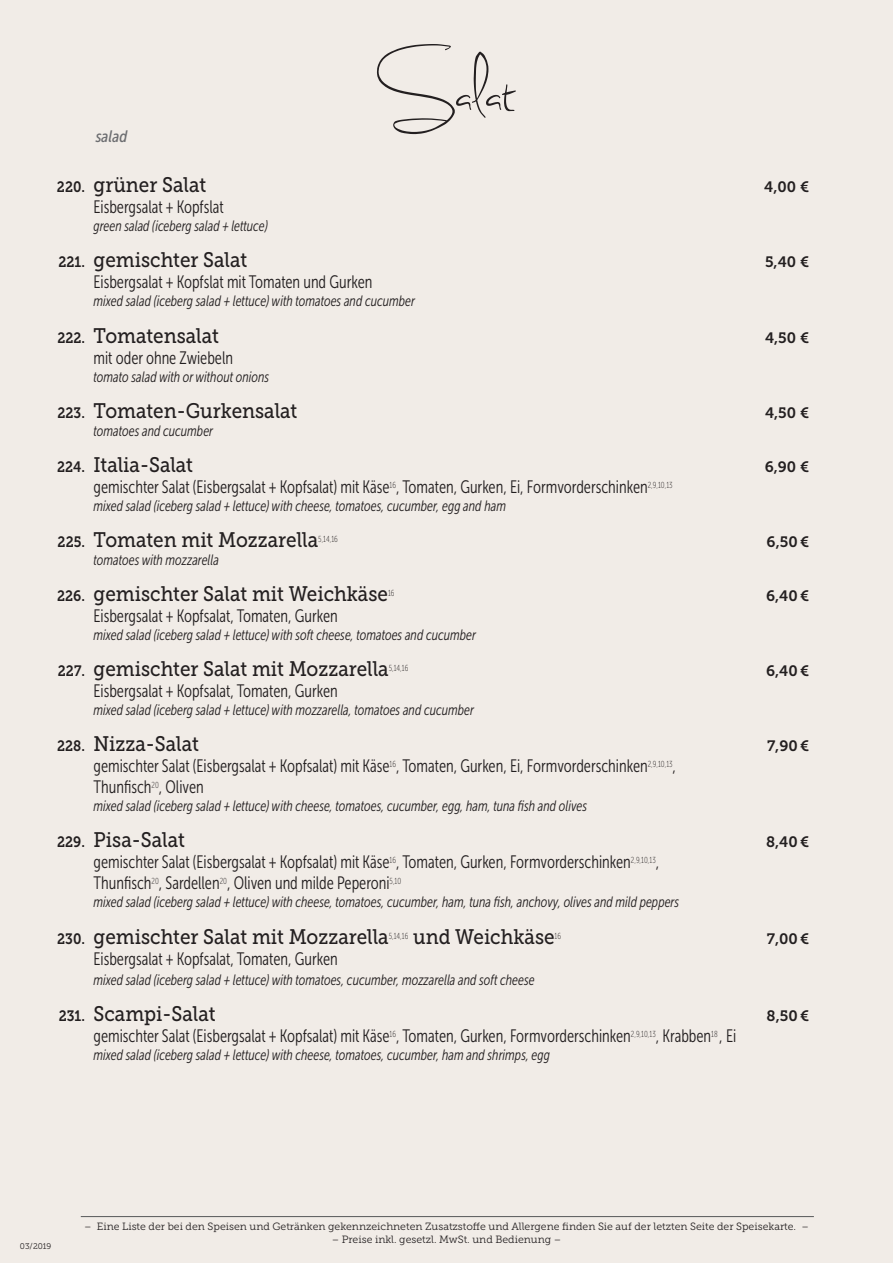
<style>
.page{position:relative;width:893px;height:1263px;background:#f1ece7}
.page>*{position:absolute;margin:0;border:0;box-sizing:border-box;transform-origin:0 0}
.t1{font:76.5px "Sweetly Broken";color:#231f20}
.t2{font:21px "Museo Slab 500";color:#231f20;scale:.9 1}
.t3{font:18px/21px "Museo Sans Cond 300";color:#231f20;scale:.9 1}
.t4{font:italic 16.5px "Museo Sans Cond 500";color:#6c6d70}
.t5{font:italic 15px "Museo Sans Cond 300";color:#231f20;scale:.9 1}
.t6{font:15px "Museo Slab 700";color:#231f20}
.t7{font:10.5px "Museo Slab 300";color:#231f20}
.t8{font:8.7px "Museo Sans Cond 100";color:#231f20;scale:.9 1}
.t9{font:8.25px "Museo Slab 300";color:#231f20}
.s1{font-family:"Museo Slab 700";font-size:15px}
</style>
<div class="page">
<hr style="left:81px;top:1216px;width:733px;height:1px;background:#57585a">
<p class="t4" style="left:96px;top:127px;width:33px">salad</p>
<h1 class="t1" style="left:376px;top:37px;width:142px">Salat</h1>
<h2 class="t2" style="left:57px;top:173px;width:167px"><span class="s1">220.</span> grüner Salat</h2>
<p class="t6" style="left:764px;top:179px;width:46px">4,00 €</p>
<p class="t3" style="left:94px;top:197px;width:146px">Eisbergsalat + Kopfslat</p>
<p class="t5" style="left:94px;top:218px;width:195px">green salad (iceberg salad + lettuce)</p>
<h2 class="t2" style="left:59px;top:248px;width:211px"><span class="s1">221.</span> gemischter Salat</h2>
<p class="t6" style="left:765px;top:254px;width:46px">5,40 €</p>
<p class="t3" style="left:94px;top:272px;width:311px">Eisbergsalat + Kopfslat mit Tomaten und Gurken</p>
<p class="t5" style="left:94px;top:293px;width:359px">mixed salad (iceberg salad + lettuce) with tomatoes and cucumber</p>
<h2 class="t2" style="left:57px;top:324px;width:181px"><span class="s1">222.</span> Tomatensalat</h2>
<p class="t6" style="left:765px;top:329px;width:46px">4,50 €</p>
<p class="t3" style="left:94px;top:347px;width:157px">mit oder ohne Zwiebeln</p>
<p class="t5" style="left:94px;top:368px;width:197px">tomato salad with or without onions</p>
<h2 class="t2" style="left:58px;top:399px;width:268px"><span class="s1">223.</span> Tomaten-Gurkensalat</h2>
<p class="t6" style="left:765px;top:404px;width:46px">4,50 €</p>
<p class="t5" style="left:94px;top:422px;width:134px">tomatoes and cucumber</p>
<h2 class="t2" style="left:57px;top:453px;width:153px"><span class="s1">224.</span> Italia-Salat</h2>
<p class="t6" style="left:765px;top:458px;width:46px">6,90 €</p>
<p class="t3" style="left:94px;top:476px;width:645px">gemischter Salat (Eisbergsalat + Kopfsalat) mit Käse<sup>16</sup>, Tomaten, Gurken, Ei, Formvorderschinken<sup>2,9,10,13</sup></p>
<p class="t5" style="left:94px;top:497px;width:460px">mixed salad (iceberg salad + lettuce) with cheese, tomatoes, cucumber, egg and ham</p>
<h2 class="t2" style="left:58px;top:528px;width:291px"><span class="s1">225.</span> Tomaten mit Mozzarella</h2>
<p class="t8" style="left:318px;top:534px;width:23px">5,14,16</p>
<p class="t6" style="left:767px;top:533px;width:44px">6,50 €</p>
<p class="t5" style="left:94px;top:552px;width:141px">tomatoes with mozzarella</p>
<h2 class="t2" style="left:57px;top:582px;width:369px"><span class="s1">226.</span> gemischter Salat mit Weichkäse</h2>
<p class="t8" style="left:388px;top:588px;width:9px">16</p>
<p class="t6" style="left:766px;top:587px;width:45px">6,40 €</p>
<p class="t3" style="left:94px;top:605px;width:273px">Eisbergsalat + Kopfsalat, Tomaten, Gurken</p>
<p class="t5" style="left:94px;top:627px;width:426px">mixed salad (iceberg salad + lettuce) with soft cheese, tomatoes and cucumber</p>
<h2 class="t2" style="left:58px;top:657px;width:369px"><span class="s1">227.</span> gemischter Salat mit Mozzarella</h2>
<p class="t8" style="left:389px;top:664px;width:23px">5,14,16</p>
<p class="t6" style="left:766px;top:662px;width:45px">6,40 €</p>
<p class="t3" style="left:94px;top:681px;width:273px">Eisbergsalat + Kopfsalat, Tomaten, Gurken</p>
<p class="t5" style="left:94px;top:702px;width:424px">mixed salad (iceberg salad + lettuce) with mozzarella, tomatoes and cucumber</p>
<h2 class="t2" style="left:57px;top:732px;width:159px"><span class="s1">228.</span> Nizza-Salat</h2>
<p class="t6" style="left:767px;top:738px;width:44px">7,90 €</p>
<p class="t3" style="left:94px;top:756px;width:649px">gemischter Salat (Eisbergsalat + Kopfsalat) mit Käse<sup>16</sup>, Tomaten, Gurken, Ei, Formvorderschinken<sup>2,9,10,13</sup>,<br>Thunfisch<sup>20</sup>, Oliven</p>
<p class="t5" style="left:94px;top:798px;width:550px">mixed salad (iceberg salad + lettuce) with cheese, tomatoes, cucumber, egg, ham, tuna fish and olives</p>
<h2 class="t2" style="left:57px;top:828px;width:143px"><span class="s1">229.</span> Pisa-Salat</h2>
<p class="t6" style="left:766px;top:834px;width:45px">8,40 €</p>
<p class="t3" style="left:94px;top:852px;width:630px">gemischter Salat (Eisbergsalat + Kopfsalat) mit Käse<sup>16</sup>, Tomaten, Gurken, Formvorderschinken<sup>2,9,10,13</sup>,<br>Thunfisch<sup>20</sup>, Sardellen<sup>20</sup>, Oliven und milde Peperoni<sup>5,10</sup></p>
<p class="t5" style="left:94px;top:894px;width:652px">mixed salad (iceberg salad + lettuce) with cheese, tomatoes, cucumber, ham, tuna fish, anchovy, olives and mild peppers</p>
<h2 class="t2" style="left:57px;top:925px;width:370px"><span class="s1">230.</span> gemischter Salat mit Mozzarella</h2>
<p class="t8" style="left:389px;top:931px;width:23px">5,14,16</p>
<h2 class="t2" style="left:413px;top:925px;width:159px">und Weichkäse</h2>
<p class="t8" style="left:555px;top:931px;width:9px">16</p>
<p class="t6" style="left:767px;top:930px;width:44px">7,00 €</p>
<p class="t3" style="left:94px;top:948px;width:273px">Eisbergsalat + Kopfsalat, Tomaten, Gurken</p>
<p class="t5" style="left:94px;top:971px;width:492px">mixed salad (iceberg salad + lettuce) with tomatoes, cucumber, mozzarella and soft cheese</p>
<h2 class="t2" style="left:59px;top:1002px;width:176px"><span class="s1">231.</span> Scampi-Salat</h2>
<p class="t6" style="left:767px;top:1007px;width:44px">8,50 €</p>
<p class="t3" style="left:94px;top:1025px;width:715px">gemischter Salat (Eisbergsalat + Kopfsalat) mit Käse<sup>16</sup>, Tomaten, Gurken, Formvorderschinken<sup>2,9,10,13</sup>, Krabben<sup>18</sup> , Ei</p>
<p class="t5" style="left:94px;top:1047px;width:509px">mixed salad (iceberg salad + lettuce) with cheese, tomatoes, cucumber, ham and shrimps, egg</p>
<p class="t9" style="left:20px;top:1241px;width:33px">03/2019</p>
<p class="t7" style="left:84px;top:1221px;width:726px">– Eine Liste der bei den Speisen und Getränken gekennzeichneten Zusatzstoffe und Allergene finden Sie auf der letzten Seite der Speisekarte. –</p>
<p class="t7" style="left:332px;top:1233px;width:231px">– Preise inkl. gesetzl. MwSt. und Bedienung –</p>
</div>
